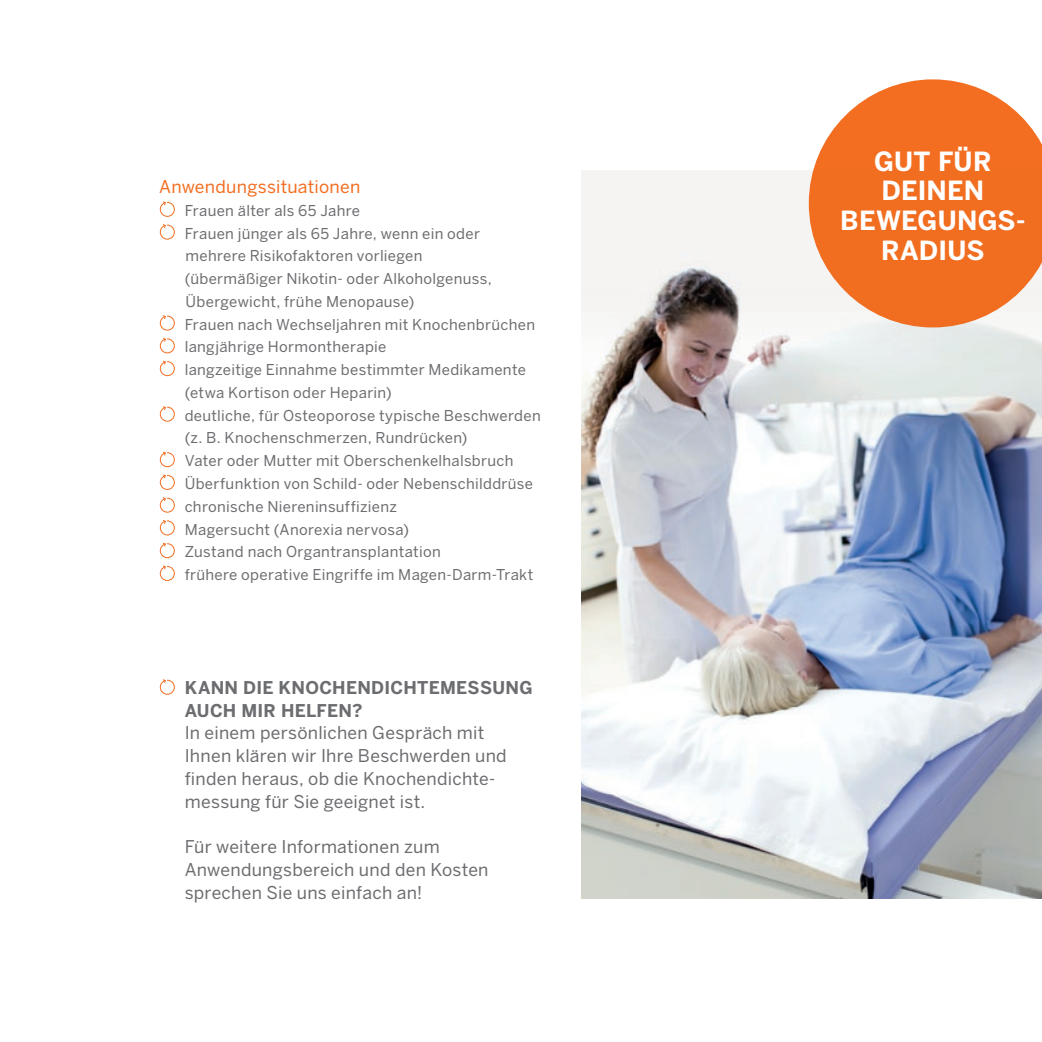
<style>
.page{position:relative;width:1042px;height:1042px;background:#fff}
.page>*{position:absolute;margin:0;border:0;box-sizing:border-box;transform-origin:0 0}
.t1{font:700 26.25px/29.8px "Benton Sans";letter-spacing:.005em;color:#fff;text-align:center}
.t2{font:17.5px/22.8px "Benton Sans";letter-spacing:.015em;color:#6c6d70}
.t3{font:700 17.5px/22.8px "Benton Sans";letter-spacing:.015em;color:#6c6d70}
.t4{font:17.5px "Benton Sans";letter-spacing:.015em;color:#f36e21}
.t5{font:14.88px/22.8px "Benton Sans";letter-spacing:.02em;color:#6c6d70}
</style>
<div class="page">
<img style="left:581px;top:170px;width:461px;height:728px">
<svg style="left:159px;top:679px;width:16px;height:16px"></svg>
<svg style="left:159px;top:201px;width:16px;height:16px"></svg>
<svg style="left:159px;top:224px;width:16px;height:16px"></svg>
<svg style="left:159px;top:315px;width:16px;height:16px"></svg>
<svg style="left:159px;top:338px;width:16px;height:16px"></svg>
<svg style="left:159px;top:360px;width:16px;height:16px"></svg>
<svg style="left:159px;top:406px;width:16px;height:16px"></svg>
<svg style="left:159px;top:451px;width:16px;height:16px"></svg>
<svg style="left:159px;top:474px;width:16px;height:16px"></svg>
<svg style="left:159px;top:497px;width:16px;height:16px"></svg>
<svg style="left:159px;top:520px;width:16px;height:16px"></svg>
<svg style="left:159px;top:542px;width:16px;height:16px"></svg>
<svg style="left:159px;top:565px;width:16px;height:16px"></svg>
<svg style="left:809px;top:79px;width:233px;height:248px;fill:#f16d20"></svg>
<p class="t4" style="left:159px;top:176px;width:203px">Anwendungssituationen</p>
<p class="t5" style="left:185px;top:199px;width:358px">Frauen älter als 65 Jahre<br>Frauen jünger als 65 Jahre, wenn ein oder mehrere Risikofaktoren vorliegen<br>(übermäßiger Nikotin- oder Alkoholgenuss, Übergewicht, frühe Menopause)<br>Frauen nach Wechseljahren mit Knochenbrüchen langjährige Hormontherapie<br>langzeitige Einnahme bestimmter Medikamente (etwa Kortison oder Heparin)<br>deutliche, für Osteoporose typische Beschwerden (z. B. Knochenschmerzen, Rundrücken)<br>Vater oder Mutter mit Oberschenkelhalsbruch Überfunktion von Schild- oder Nebenschilddrüse chronische Niereninsuffizienz<br>Magersucht (Anorexia nervosa)<br>Zustand nach Organtransplantation<br>frühere operative Eingriffe im Magen-Darm-Trakt</p>
<p class="t3" style="left:185px;top:676px;width:349px">KANN DIE KNOCHENDICHTEMESSUNG<br>AUCH MIR HELFEN?</p>
<p class="t2" style="left:185px;top:721px;width:324px">In einem persönlichen Gespräch mit Ihnen klären wir Ihre Beschwerden und finden heraus, ob die Knochendichte&shy;messung für Sie geeignet ist.</p>
<p class="t2" style="left:185px;top:835px;width:305px">Für weitere Informationen zum<br>Anwendungsbereich und den Kosten sprechen Sie uns einfach an!</p>
<h1 class="t1" style="left:840px;top:146px;width:187px">GUT FÜR<br>DEINEN<br>BEWEGUNGS-<br>RADIUS</h1>
</div>
